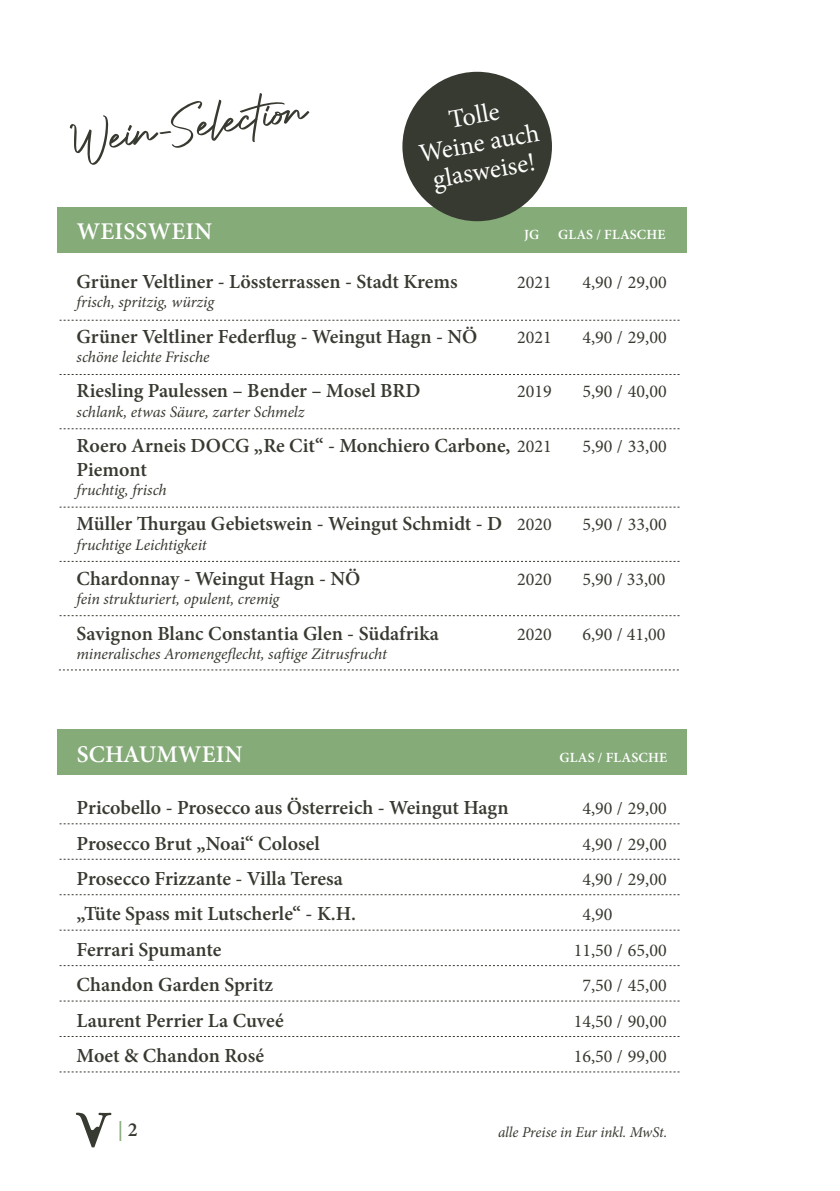
<style>
.page{position:relative;width:840px;height:1191px;background:#fff}
.page>*{position:absolute;margin:0;border:0;box-sizing:border-box;transform-origin:0 0}
.t1{font:60px "Authentic Signature";color:#373a30}
.t2{font:26px/28px "Minion Pro";color:#fff;text-align:center}
.t3{font:600 24px "Minion Pro";letter-spacing:.01em;color:#fff}
.t4{font:600 20px "Minion Pro";color:#373a30}
.t5{font:600 20px "Minion Pro";color:#85ab79}
.t6{font:18px "Minion Pro";color:#373a30}
.t7{font:italic 16px "Minion Pro";letter-spacing:-.005em;color:#373a30}
.t8{font:italic 15px "Minion Pro";letter-spacing:-.01em;color:#373a30}
.t9{font:600 14px "Minion Pro";letter-spacing:.01em;color:#fff}
.s1{font-weight:400;font-size:18px}
.s2{color:#373a30}
</style>
<div class="page">
<div style="left:57px;top:207px;width:629px;height:45px;background:#85ab79"></div>
<div style="left:57px;top:729px;width:629px;height:46px;background:#85ab79"></div>
<svg style="left:60px;top:320px;width:619px;height:1px"></svg>
<svg style="left:60px;top:374px;width:619px;height:1px"></svg>
<svg style="left:60px;top:428px;width:619px;height:1px"></svg>
<svg style="left:60px;top:507px;width:619px;height:1px"></svg>
<svg style="left:60px;top:561px;width:619px;height:1px"></svg>
<svg style="left:60px;top:615px;width:619px;height:1px"></svg>
<svg style="left:59px;top:669px;width:619px;height:1px"></svg>
<svg style="left:60px;top:823px;width:619px;height:1px"></svg>
<svg style="left:60px;top:859px;width:619px;height:1px"></svg>
<svg style="left:60px;top:894px;width:619px;height:1px"></svg>
<svg style="left:60px;top:929px;width:619px;height:1px"></svg>
<svg style="left:60px;top:965px;width:619px;height:1px"></svg>
<svg style="left:60px;top:1000px;width:619px;height:1px"></svg>
<svg style="left:60px;top:1036px;width:619px;height:1px"></svg>
<svg style="left:60px;top:1071px;width:619px;height:1px"></svg>
<svg style="left:76px;top:1112px;width:35px;height:35px"></svg>
<div style="left:402px;top:72px;width:149px;height:149px;background:#373a30;border-radius:50%"></div>
<h1 class="t1" style="left:69px;top:108px;width:262px;rotate:-8deg">Wein-Selection</h1>
<h2 class="t2" style="left:412px;top:112px;width:123px;rotate:-10deg">Tolle<br>Weine auch glasweise!</h2>
<p class="t3" style="left:77px;top:215px;width:137px">WEISSWEIN</p>
<p class="t9" style="left:524px;top:225px;width:17px">JG</p>
<p class="t9" style="left:557px;top:225px;width:109px">GLAS / FLASCHE</p>
<p class="t4" style="left:77px;top:268px;width:382px">Grüner Veltliner - Lössterrassen - Stadt Krems</p>
<p class="t6" style="left:517px;top:270px;width:36px">2021</p>
<p class="t6" style="left:582px;top:270px;width:86px">4,90 / 29,00</p>
<p class="t7" style="left:77px;top:291px;width:139px">frisch, spritzig, würzig</p>
<p class="t4" style="left:77px;top:322px;width:402px">Grüner Veltliner Federflug - Weingut Hagn - NÖ</p>
<p class="t6" style="left:517px;top:325px;width:36px">2021</p>
<p class="t6" style="left:582px;top:325px;width:86px">4,90 / 29,00</p>
<p class="t7" style="left:77px;top:346px;width:134px">schöne leichte Frische</p>
<p class="t4" style="left:77px;top:377px;width:345px">Riesling Paulessen – Bender – Mosel BRD</p>
<p class="t6" style="left:517px;top:379px;width:36px">2019</p>
<p class="t6" style="left:582px;top:379px;width:86px">5,90 / 40,00</p>
<p class="t7" style="left:77px;top:400px;width:229px">schlank, etwas Säure, zarter Schmelz</p>
<p class="t4" style="left:77px;top:432px;width:476px">Roero Arneis DOCG „Re Cit“ - Monchiero Carbone, <span class="s1">2021</span></p>
<p class="t6" style="left:582px;top:434px;width:86px">5,90 / 33,00</p>
<p class="t4" style="left:77px;top:456px;width:72px">Piemont</p>
<p class="t7" style="left:77px;top:479px;width:92px">fruchtig, frisch</p>
<p class="t4" style="left:77px;top:510px;width:476px">Müller Thurgau Gebietswein - Weingut Schmidt - D <span class="s1">2020</span></p>
<p class="t6" style="left:582px;top:512px;width:86px">5,90 / 33,00</p>
<p class="t7" style="left:77px;top:533px;width:131px">fruchtige Leichtigkeit</p>
<p class="t4" style="left:77px;top:565px;width:285px">Chardonnay - Weingut Hagn - NÖ</p>
<p class="t6" style="left:517px;top:567px;width:36px">2020</p>
<p class="t6" style="left:582px;top:567px;width:84px">5,90 / 33,00</p>
<p class="t7" style="left:77px;top:588px;width:204px">fein strukturiert, opulent, cremig</p>
<p class="t4" style="left:77px;top:619px;width:363px">Savignon Blanc Constantia Glen - Südafrika</p>
<p class="t6" style="left:517px;top:622px;width:36px">2020</p>
<p class="t6" style="left:582px;top:622px;width:84px">6,90 / 41,00</p>
<p class="t7" style="left:77px;top:643px;width:312px">mineralisches Aromengeflecht, saftige Zitrusfrucht</p>
<p class="t3" style="left:77px;top:738px;width:167px">SCHAUMWEIN</p>
<p class="t9" style="left:559px;top:748px;width:109px">GLAS / FLASCHE</p>
<p class="t4" style="left:77px;top:794px;width:433px">Pricobello - Prosecco aus Österreich - Weingut Hagn</p>
<p class="t6" style="left:582px;top:796px;width:86px">4,90 / 29,00</p>
<p class="t4" style="left:77px;top:829px;width:244px">Prosecco Brut „Noai“ Colosel</p>
<p class="t6" style="left:582px;top:832px;width:86px">4,90 / 29,00</p>
<p class="t4" style="left:77px;top:865px;width:268px">Prosecco Frizzante - Villa Teresa</p>
<p class="t6" style="left:582px;top:867px;width:86px">4,90 / 29,00</p>
<p class="t4" style="left:77px;top:900px;width:281px">„Tüte Spass mit Lutscherle“ - K.H.</p>
<p class="t6" style="left:582px;top:902px;width:32px">4,90</p>
<p class="t4" style="left:77px;top:935px;width:146px">Ferrari Spumante</p>
<p class="t6" style="left:573px;top:938px;width:94px">11,50 / 65,00</p>
<p class="t4" style="left:77px;top:971px;width:198px">Chandon Garden Spritz</p>
<p class="t6" style="left:582px;top:973px;width:86px">7,50 / 45,00</p>
<p class="t4" style="left:77px;top:1006px;width:208px">Laurent Perrier La Cuveé</p>
<p class="t6" style="left:573px;top:1008px;width:94px">14,50 / 90,00</p>
<p class="t4" style="left:77px;top:1041px;width:189px">Moet &amp; Chandon Rosé</p>
<p class="t6" style="left:573px;top:1044px;width:94px">16,50 / 99,00</p>
<p class="t5" style="left:118px;top:1115px;width:21px">| <span class="s2">2</span></p>
<p class="t8" style="left:497px;top:1121px;width:171px">alle Preise in Eur inkl. MwSt.</p>
</div>
